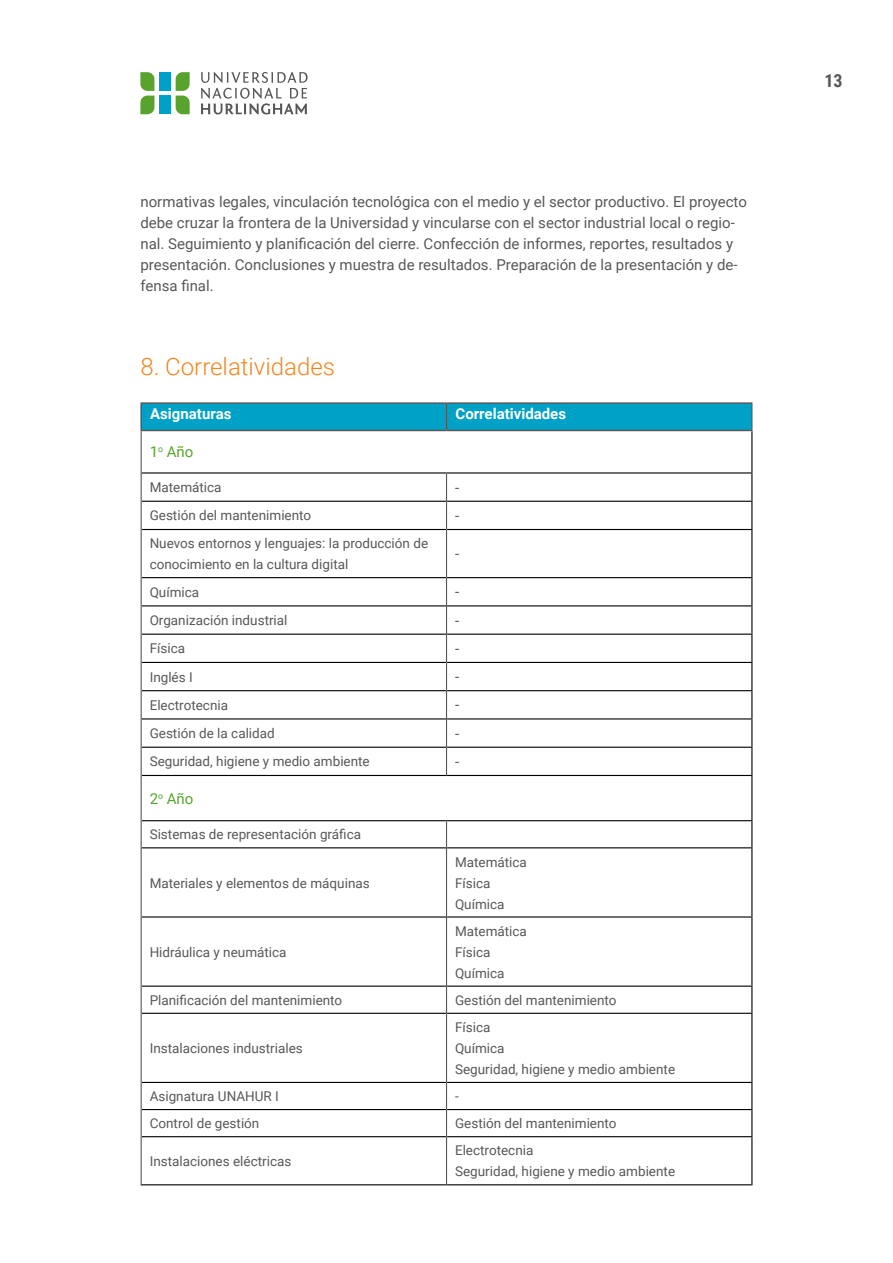
<style>
.page{position:relative;width:893px;height:1263px;background:#fff}
.page>*{position:absolute;margin:0;border:0;box-sizing:border-box;transform-origin:0 0}
.t1{font:300 24px "Roboto";color:#f58520}
.t2{font:700 18px "Roboto Condensed";color:#57585a}
.t3{font:15px/21px "Roboto";color:#57585a}
.t4{font:700 15px "Roboto";color:#fff}
.t5{font:15px "Roboto";color:#57a32e}
.t6{font:13.5px/21px "Roboto";color:#57585a}
</style>
<div class="page">
<svg style="left:176px;top:72px;width:14px;height:42px"></svg>
<svg style="left:140px;top:72px;width:14px;height:42px"></svg>
<div style="left:159px;top:72px;width:12px;height:19px;background:#00a1c7"></div>
<div style="left:159px;top:96px;width:12px;height:18px;background:#00a1c7"></div>
<svg style="left:201px;top:72px;width:107px;height:42px"></svg>
<svg style="left:142px;top:431px;width:609px;height:753px"></svg>
<hr style="left:751px;top:431px;width:1px;height:41px;background:#000001">
<hr style="left:142px;top:472px;width:304px;height:1px;background:#000001">
<hr style="left:446px;top:472px;width:306px;height:1px;background:#000001">
<hr style="left:142px;top:501px;width:304px;height:1px;background:#000001">
<hr style="left:447px;top:501px;width:305px;height:1px;background:#000001">
<svg style="left:751px;top:473px;width:1px;height:56px"></svg>
<hr style="left:751px;top:530px;width:1px;height:47px;background:#000001">
<svg style="left:751px;top:578px;width:1px;height:197px"></svg>
<hr style="left:751px;top:776px;width:1px;height:44px;background:#000001">
<svg style="left:751px;top:821px;width:1px;height:26px"></svg>
<hr style="left:751px;top:848px;width:1px;height:68px;background:#000001">
<hr style="left:751px;top:917px;width:1px;height:68px;background:#000001">
<svg style="left:751px;top:987px;width:1px;height:26px"></svg>
<hr style="left:751px;top:1014px;width:1px;height:68px;background:#000001">
<svg style="left:751px;top:1083px;width:1px;height:53px"></svg>
<hr style="left:751px;top:1137px;width:1px;height:47px;background:#000001">
<hr style="left:142px;top:529px;width:304px;height:1px;background:#000001">
<hr style="left:447px;top:529px;width:305px;height:1px;background:#000001">
<hr style="left:142px;top:577px;width:304px;height:1px;background:#000001">
<hr style="left:447px;top:577px;width:305px;height:1px;background:#000001">
<hr style="left:142px;top:605px;width:304px;height:1px;background:#000001">
<hr style="left:447px;top:605px;width:305px;height:1px;background:#000001">
<hr style="left:142px;top:634px;width:304px;height:1px;background:#000001">
<hr style="left:447px;top:634px;width:305px;height:1px;background:#000001">
<hr style="left:142px;top:662px;width:304px;height:1px;background:#000001">
<hr style="left:447px;top:662px;width:305px;height:1px;background:#000001">
<hr style="left:142px;top:690px;width:304px;height:1px;background:#000001">
<hr style="left:447px;top:690px;width:305px;height:1px;background:#000001">
<hr style="left:142px;top:718px;width:304px;height:1px;background:#000001">
<hr style="left:447px;top:718px;width:305px;height:1px;background:#000001">
<hr style="left:142px;top:747px;width:304px;height:1px;background:#000001">
<hr style="left:447px;top:747px;width:305px;height:1px;background:#000001">
<hr style="left:142px;top:775px;width:304px;height:1px;background:#000001">
<hr style="left:446px;top:775px;width:306px;height:1px;background:#000001">
<hr style="left:142px;top:820px;width:304px;height:1px;background:#000001">
<hr style="left:446px;top:820px;width:306px;height:1px;background:#000001">
<hr style="left:142px;top:847px;width:304px;height:1px;background:#000001">
<hr style="left:447px;top:847px;width:305px;height:1px;background:#000001">
<hr style="left:142px;top:916px;width:304px;height:1px;background:#000001">
<hr style="left:447px;top:916px;width:305px;height:1px;background:#000001">
<hr style="left:142px;top:985px;width:304px;height:2px;background:#000001">
<hr style="left:447px;top:985px;width:305px;height:2px;background:#000001">
<hr style="left:142px;top:1013px;width:304px;height:1px;background:#000001">
<hr style="left:447px;top:1013px;width:305px;height:1px;background:#000001">
<hr style="left:142px;top:1082px;width:304px;height:1px;background:#000001">
<hr style="left:447px;top:1082px;width:305px;height:1px;background:#000001">
<hr style="left:142px;top:1109px;width:304px;height:1px;background:#000001">
<hr style="left:447px;top:1109px;width:305px;height:1px;background:#000001">
<hr style="left:142px;top:1136px;width:304px;height:1px;background:#000001">
<hr style="left:447px;top:1136px;width:305px;height:1px;background:#000001">
<hr style="left:141px;top:1184px;width:305px;height:1px;background:#000001">
<hr style="left:446px;top:1184px;width:306px;height:1px;background:#000001">
<hr style="left:141px;top:431px;width:1px;height:42px;background:#57585a">
<svg style="left:141px;top:473px;width:1px;height:56px"></svg>
<svg style="left:446px;top:473px;width:1px;height:56px"></svg>
<hr style="left:141px;top:529px;width:1px;height:49px;background:#57585a">
<hr style="left:446px;top:529px;width:1px;height:49px;background:#57585a">
<svg style="left:141px;top:578px;width:1px;height:197px"></svg>
<svg style="left:446px;top:578px;width:1px;height:197px"></svg>
<hr style="left:141px;top:775px;width:1px;height:46px;background:#57585a">
<svg style="left:141px;top:821px;width:1px;height:27px"></svg>
<svg style="left:446px;top:821px;width:1px;height:27px"></svg>
<hr style="left:141px;top:848px;width:1px;height:69px;background:#57585a">
<hr style="left:446px;top:848px;width:1px;height:69px;background:#57585a">
<hr style="left:141px;top:917px;width:1px;height:69px;background:#57585a">
<hr style="left:446px;top:917px;width:1px;height:69px;background:#57585a">
<svg style="left:141px;top:986px;width:1px;height:27px"></svg>
<svg style="left:446px;top:986px;width:1px;height:27px"></svg>
<hr style="left:141px;top:1013px;width:1px;height:69px;background:#57585a">
<hr style="left:446px;top:1013px;width:1px;height:69px;background:#57585a">
<svg style="left:141px;top:1082px;width:1px;height:55px"></svg>
<svg style="left:446px;top:1082px;width:1px;height:55px"></svg>
<hr style="left:141px;top:1137px;width:1px;height:47px;background:#57585a">
<hr style="left:446px;top:1137px;width:1px;height:47px;background:#57585a">
<div style="left:142px;top:404px;width:610px;height:26px;background:#00a1c7"></div>
<hr style="left:140px;top:402px;width:306px;height:2px;background:#57585a">
<hr style="left:140px;top:404px;width:2px;height:26px;background:#57585a">
<hr style="left:446px;top:402px;width:306px;height:2px;background:#57585a">
<hr style="left:140px;top:430px;width:306px;height:1px;background:#57585a">
<hr style="left:446px;top:430px;width:306px;height:1px;background:#57585a">
<p class="t3" style="left:140px;top:191px;width:608px">normativas legales, vinculación tecnológica con el medio y el sector productivo. El proyecto debe cruzar la frontera de la Universidad y vincularse con el sector industrial local o regio&shy;nal. Seguimiento y planificación del cierre. Confección de informes, reportes, resultados y presentación. Conclusiones y muestra de resultados. Preparación de la presentación y de&shy;fensa final.</p>
<p class="t1" style="left:140px;top:350px;width:196px">8. Correlatividades</p>
<p class="t4" style="left:150px;top:403px;width:83px">Asignaturas</p>
<p class="t4" style="left:455px;top:403px;width:112px">Correlatividades</p>
<p class="t5" style="left:150px;top:442px;width:45px">1<sup>o</sup> Año</p>
<p class="t6" style="left:150px;top:476px;width:73px">Matemática</p>
<p class="t3" style="left:455px;top:476px;width:6px">-</p>
<p class="t6" style="left:150px;top:505px;width:163px">Gestión del mantenimiento</p>
<p class="t3" style="left:455px;top:505px;width:6px">-</p>
<p class="t6" style="left:150px;top:532px;width:280px">Nuevos entornos y lenguajes: la producción de conocimiento en la cultura digital</p>
<p class="t3" style="left:455px;top:543px;width:6px">-</p>
<p class="t6" style="left:150px;top:581px;width:51px">Química</p>
<p class="t3" style="left:455px;top:581px;width:6px">-</p>
<p class="t6" style="left:150px;top:609px;width:139px">Organización industrial</p>
<p class="t3" style="left:455px;top:609px;width:6px">-</p>
<p class="t6" style="left:150px;top:637px;width:37px">Física</p>
<p class="t3" style="left:455px;top:637px;width:6px">-</p>
<p class="t6" style="left:150px;top:666px;width:45px">Inglés I</p>
<p class="t3" style="left:455px;top:666px;width:6px">-</p>
<p class="t6" style="left:150px;top:694px;width:80px">Electrotecnia</p>
<p class="t3" style="left:455px;top:694px;width:6px">-</p>
<p class="t6" style="left:150px;top:722px;width:127px">Gestión de la calidad</p>
<p class="t3" style="left:455px;top:722px;width:6px">-</p>
<p class="t6" style="left:150px;top:751px;width:222px">Seguridad, higiene y medio ambiente</p>
<p class="t3" style="left:455px;top:750px;width:6px">-</p>
<p class="t5" style="left:150px;top:788px;width:45px">2<sup>o</sup> Año</p>
<p class="t6" style="left:150px;top:823px;width:213px">Sistemas de representación gráfica</p>
<p class="t6" style="left:150px;top:872px;width:222px">Materiales y elementos de máquinas</p>
<p class="t6" style="left:455px;top:851px;width:73px">Matemática</p>
<p class="t6" style="left:455px;top:872px;width:37px">Física</p>
<p class="t6" style="left:455px;top:893px;width:51px">Química</p>
<p class="t6" style="left:150px;top:941px;width:138px">Hidráulica y neumática</p>
<p class="t6" style="left:455px;top:920px;width:73px">Matemática</p>
<p class="t6" style="left:455px;top:941px;width:37px">Física</p>
<p class="t6" style="left:455px;top:962px;width:51px">Química</p>
<p class="t6" style="left:150px;top:989px;width:194px">Planificación del mantenimiento</p>
<p class="t6" style="left:455px;top:989px;width:163px">Gestión del mantenimiento</p>
<p class="t6" style="left:150px;top:1037px;width:155px">Instalaciones industriales</p>
<p class="t6" style="left:455px;top:1016px;width:37px">Física</p>
<p class="t6" style="left:455px;top:1037px;width:51px">Química</p>
<p class="t6" style="left:455px;top:1058px;width:222px">Seguridad, higiene y medio ambiente</p>
<p class="t6" style="left:150px;top:1085px;width:131px">Asignatura UNAHUR I</p>
<p class="t6" style="left:455px;top:1085px;width:5px">-</p>
<p class="t6" style="left:150px;top:1112px;width:111px">Control de gestión</p>
<p class="t6" style="left:455px;top:1112px;width:163px">Gestión del mantenimiento</p>
<p class="t6" style="left:150px;top:1150px;width:143px">Instalaciones eléctricas</p>
<p class="t6" style="left:455px;top:1139px;width:80px">Electrotecnia</p>
<p class="t6" style="left:455px;top:1160px;width:222px">Seguridad, higiene y medio ambiente</p>
<h2 class="t2" style="left:824px;top:68px;width:20px">13</h2>
</div>
